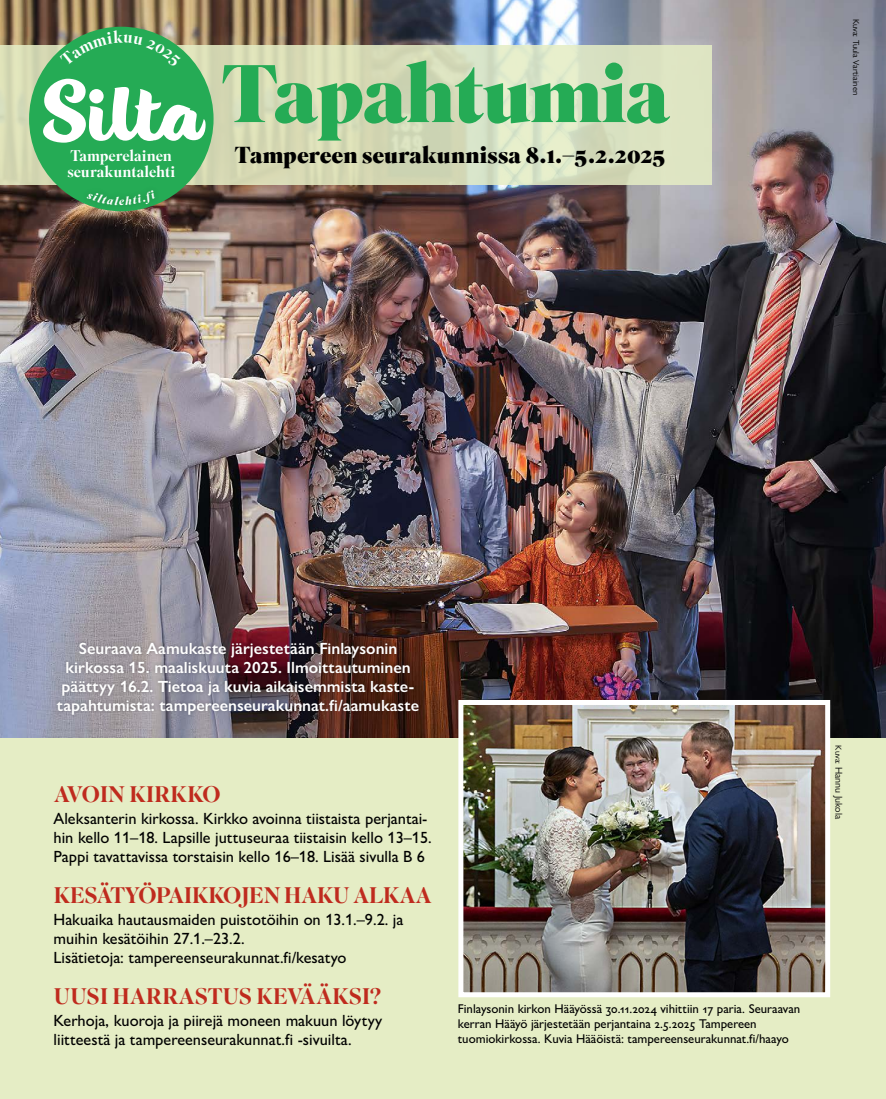
<style>
.page{position:relative;width:886px;height:1099px;background:#fff}
.page>*{position:absolute;margin:0;border:0;box-sizing:border-box;transform-origin:0 0}
.t1{font:900 81.25px "Superior Title";letter-spacing:-.02em;color:#25ab55}
.t2{font:900 23.12px "Superior Title";color:#000}
.t3{font:500 22.5px "Superior Title";letter-spacing:.005em;color:#bf2b1e}
.t4{font:500 22.5px "Superior Title";letter-spacing:-.015em;color:#bf2b1e}
.t5{font:500 16.25px/18.8px "Gill Sans Nova";color:#000}
.t6{font:600 16.25px/18.8px "Gill Sans Nova";color:#fff;text-align:center}
.t7{font:500 15.5px/16px "Superior Title";letter-spacing:-.005em;color:#fff}
.t8{font:500 12.75px/14.8px "Gill Sans Nova";color:#000}
.t9{font:10px "Gill Sans Nova";color:#000}
.t10{font:8.75px "Gill Sans Nova";color:#000}
.s1{font-size:8.75px}
</style>
<div class="page">
<div style="left:0;top:737px;width:886px;height:361px;background:#e5edc5"></div>
<img style="left:0;top:0;width:886px;height:737px">
<img style="left:464px;top:706px;width:360px;height:285px">
<div style="left:458px;top:700px;width:372px;height:297px;border:5px solid #fff"></div>
<svg style="left:0;top:45px;width:712px;height:139px;fill:#d8dfbb"></svg>
<div style="left:29px;top:27px;width:185px;height:184px;background:#25ab55;border-radius:50%"></div>
<svg style="left:43px;top:79px;width:163px;height:64px"></svg>
<div style="left:81px;top:184px;width:80px;height:28px;background:#000;opacity:.22"></div>
<div style="left:54px;top:639px;width:368px;height:79px;background:#000;opacity:.26"></div>
<svg style="left:87px;top:190px;width:69px;height:15px"></svg>
<svg style="left:59px;top:30px;width:122px;height:21px"></svg>
<p class="t7" style="left:67px;top:148px;width:109px">Tamperelainen seurakuntalehti</p>
<h1 class="t1" style="left:222px;top:42px;width:450px">Tapahtumia</h1>
<h2 class="t2" style="left:235px;top:140px;width:432px">Tampereen seurakunnissa 8.1.–5.2.2025</h2>
<p class="t10" style="left:861px;top:19px;width:78px;rotate:90deg">Kuva: Tuula Vartiainen</p>
<p class="t6" style="left:57px;top:639px;width:364px">Seuraava Aamukaste järjestetään Finlaysonin kirkossa 15. maaliskuuta 2025. Ilmoittautuminen päättyy 16.2. Tietoa ja kuvia aikaisemmista kaste&shy;tapahtumista: tampereenseurakunnat.fi/aamukaste</p>
<h3 class="t3" style="left:54px;top:780px;width:168px">AVOIN KIRKKO</h3>
<p class="t5" style="left:54px;top:809px;width:380px">Aleksanterin kirkossa. Kirkko avoinna tiistaista perjantai&shy;hin kello 11–18. Lapsille juttuseuraa tiistaisin kello 13–15.<br>Pappi tavattavissa torstaisin kello 16–18. Lisää sivulla B 6</p>
<h3 class="t4" style="left:54px;top:881px;width:380px">KESÄTYÖPAIKKOJEN HAKU ALKAA</h3>
<p class="t5" style="left:54px;top:910px;width:351px">Hakuaika hautausmaiden puistotöihin on 13.1.–9.2. ja muihin kesätöihin 27.1.–23.2.<br>Lisätietoja: tampereenseurakunnat.fi/kesatyo</p>
<h3 class="t3" style="left:54px;top:982px;width:329px">UUSI HARRASTUS KEVÄÄKSI?</h3>
<p class="t5" style="left:54px;top:1011px;width:330px">Kerhoja, kuoroja ja piirejä moneen makuun löytyy liitteestä ja tampereenseurakunnat.fi -sivuilta.</p>
<p class="t8" style="left:458px;top:1001px;width:344px">Finlaysonin kirkon Hääyössä 30.11.2024 vihittiin 17 paria. Seuraavan kerran Hääyö järjestetään perjantaina 2.5.2025 Tampereen tuomiokirkossa. Kuvia Hääöistä: tampereenseurakunnat.fi/haayo</p>
<p class="t9" style="left:845px;top:745px;width:75px;rotate:90deg"><span class="s1">Kuva:</span> Hannu Jukola</p>
</div>
